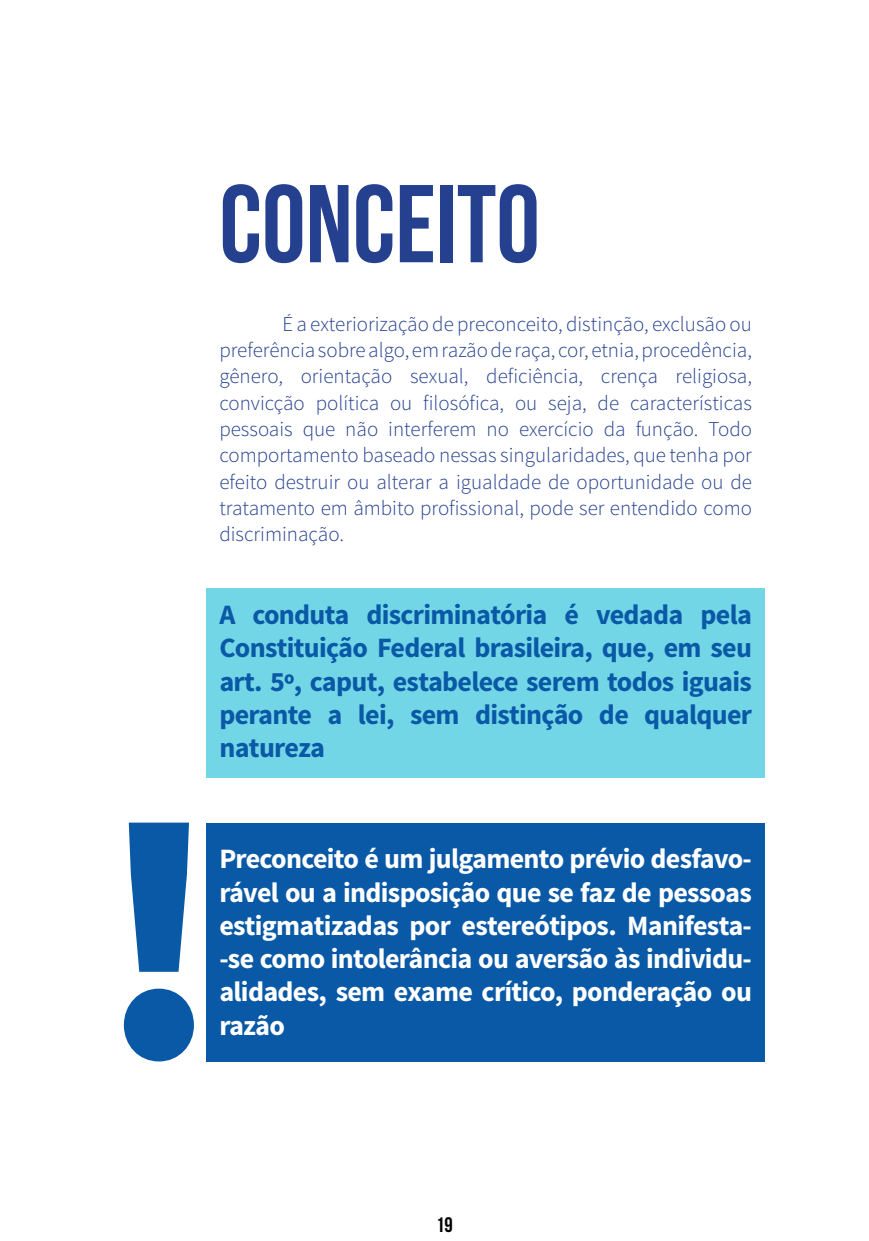
<style>
.page{position:relative;width:869px;height:1241px;background:#fff}
.page>*{position:absolute;margin:0;border:0;box-sizing:border-box;transform-origin:0 0}
.t1{font:700 110.25px "Bebas Neue";color:#25408f}
.t2{font:700 28px/33.2px "Source Sans Pro";letter-spacing:-.025em;color:#fff;text-align:justify}
.t3{font:700 28px/33.2px "Source Sans Pro";letter-spacing:-.025em;color:#0a59a6;text-align:justify}
.t4{font:300 21px/26.2px "Source Sans Pro";color:#25408f;text-align:justify}
.t5{font:700 21px "Bebas Neue";color:#000}
</style>
<div class="page">
<div style="left:206px;top:822px;width:558px;height:238px;background:#0a59a6"></div>
<div style="left:206px;top:588px;width:558px;height:189px;background:#73d6e6"></div>
<svg style="left:124px;top:822px;width:70px;height:239px"></svg>
<p class="t1" style="left:219px;top:164px;width:322px">CONCEITO</p>
<p class="t4" style="left:219px;top:311px;width:534px;text-indent:63px">É a exteriorização de preconceito, distinção, exclusão ou preferência sobre algo, em razão de raça, cor, etnia, procedência, gênero, orientação sexual, deficiência, crença religiosa, convicção política ou filosófica, ou seja, de características pessoais que não interferem no exercício da função. Todo comportamento baseado nessas singularidades, que tenha por efeito destruir ou alterar a igualdade de oportunidade ou de tratamento em âmbito profissional, pode ser entendido como discriminação.</p>
<p class="t3" style="left:219px;top:599px;width:534px">A conduta discriminatória é vedada pela Constituição Federal brasileira, que, em seu art. 5º, caput, estabelece serem todos iguais perante a lei, sem distinção de qualquer natureza</p>
<p class="t2" style="left:219px;top:843px;width:534px">Preconceito é um julgamento prévio desfavo&shy;rável ou a indisposição que se faz de pessoas estigmatizadas por estereótipos. Manifesta--se como intolerância ou aversão às individu&shy;alidades, sem exame crítico, ponderação ou razão</p>
<p class="t5" style="left:436px;top:1212px;width:18px">19</p>
</div>
